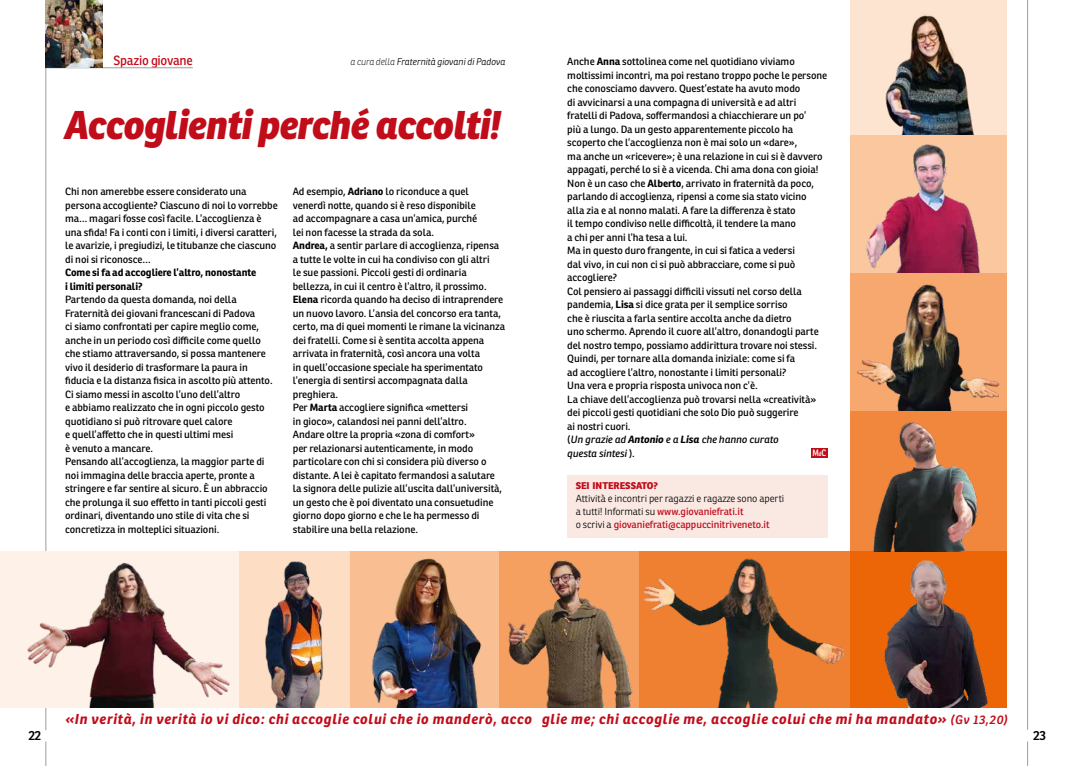
<style>
.page{position:relative;width:1072px;height:766px;background:#fff}
.page>*{position:absolute;margin:0;border:0;box-sizing:border-box;transform-origin:0 0}
.t1{font:italic 800 39px "Ronnia";letter-spacing:-.02em;color:#c10c1a}
.t2{font:italic 700 14px "Ronnia";letter-spacing:.045em;color:#c10c1a}
.t3{font:13px "Ronnia";letter-spacing:-.025em;color:#c10c1a}
.t4{font:600 13px "Ronnia";color:#000}
.t5{font:10.2px/13.5px "Ronnia";letter-spacing:-.005em;color:#000}
.t6{font:700 10.2px/13.5px "Ronnia";letter-spacing:-.005em;color:#000}
.t7{font:300 10px/13px "Ronnia";letter-spacing:-.005em;color:#000}
.t8{font:italic 300 9.5px "Ronnia";letter-spacing:-.015em;color:#000}
.t9{font:800 9.5px "Ronnia";letter-spacing:-.005em;color:#c10c1a}
.t10{font:600 9px "Ronnia";color:#fff;scale:.89 1}
.s1{font-weight:100}
.s2{font-weight:700}
.s3{font-style:italic}
.s4{font-weight:700;font-style:italic}
.s5{font-size:6.3px}
.s6{font-weight:400;color:#c10c1a}
.s7{font-weight:600;font-size:12.2px}
</style>
<div class="page">
<div style="left:850px;top:135px;width:156px;height:138px;background:#fac79f"></div>
<img style="left:865px;top:144px;width:115px;height:129px">
<img style="left:850px;top:0;width:156px;height:135px">
<div style="left:811px;top:449px;width:16px;height:9px;background:#c10c1a"></div>
<svg style="left:1027px;top:741px;width:1px;height:24px"></svg>
<hr style="left:1027px;top:0;width:1px;height:729px;background:#9d9d9c">
<hr style="left:46px;top:67px;width:1px;height:663px;background:#9d9d9c">
<svg style="left:46px;top:741px;width:1px;height:24px"></svg>
<hr style="left:46px;top:67px;width:147px;height:1px;background:#9d9d9c">
<div style="left:567px;top:475px;width:261px;height:63px;background:#fae9e3"></div>
<img style="left:45px;top:0;width:57px;height:68px">
<div style="left:850px;top:273px;width:156px;height:151px;background:#f6a86e"></div>
<img style="left:857px;top:284px;width:143px;height:127px">
<img style="left:349px;top:551px;width:150px;height:156px">
<img style="left:239px;top:551px;width:110px;height:156px">
<div style="left:499px;top:551px;width:141px;height:156px;background:#f5a061"></div>
<img style="left:508px;top:560px;width:125px;height:147px">
<img style="left:850px;top:551px;width:156px;height:156px">
<div style="left:850px;top:411px;width:156px;height:140px;background:#f1873d"></div>
<img style="left:873px;top:422px;width:105px;height:129px">
<div style="left:639px;top:551px;width:211px;height:156px;background:#f08031"></div>
<img style="left:643px;top:558px;width:202px;height:149px">
<div style="left:0;top:551px;width:239px;height:156px;background:#fef1e8"></div>
<img style="left:27px;top:562px;width:203px;height:145px">
<p class="t3" style="left:114px;top:53px;width:81px">Spazio giovane</p>
<p class="t8" style="left:350px;top:56px;width:157px"><span class="s1">a cura della</span> Fraternità giovani di Padova</p>
<h1 class="t1" style="left:65px;top:99px;width:437px">Accoglienti perché accolti!</h1>
<p class="t5" style="left:65px;top:185px;width:214px">Chi non amerebbe essere considerato una persona accogliente? Ciascuno di noi lo vorrebbe ma… magari fosse così facile. L’accoglienza è una sfida! Fa i conti con i limiti, i diversi caratteri, le avarizie, i pregiudizi, le titubanze che ciascuno di noi si riconosce…</p>
<p class="t6" style="left:65px;top:266px;width:192px">Come si fa ad accogliere l’altro, nonostante i limiti personali?</p>
<p class="t5" style="left:65px;top:293px;width:209px">Partendo da questa domanda, noi della Fraternità dei giovani francescani di Padova<br>ci siamo confrontati per capire meglio come, anche in un periodo così difficile come quello che stiamo attraversando, si possa mantenere vivo il desiderio di trasformare la paura in fiducia e la distanza fisica in ascolto più attento.<br>Ci siamo messi in ascolto l’uno dell’altro<br>e abbiamo realizzato che in ogni piccolo gesto quotidiano si può ritrovare quel calore<br>e quell’affetto che in questi ultimi mesi<br>è venuto a mancare.<br>Pensando all’accoglienza, la maggior parte di noi immagina delle braccia aperte, pronte a stringere e far sentire al sicuro. È un abbraccio che prolunga il suo effetto in tanti piccoli gesti ordinari, diventando uno stile di vita che si concretizza in molteplici situazioni.</p>
<p class="t5" style="left:293px;top:185px;width:214px">Ad esempio, <span class="s2">Adriano</span> lo riconduce a quel<br>venerdì notte, quando si è reso disponibile<br>ad accompagnare a casa un’amica, purché<br>lei non facesse la strada da sola.<br><span class="s2">Andrea,</span> a sentir parlare di accoglienza, ripensa a tutte le volte in cui ha condiviso con gli altri<br>le sue passioni. Piccoli gesti di ordinaria bellezza, in cui il centro è l’altro, il prossimo.<br><span class="s2">Elena</span> ricorda quando ha deciso di intraprendere un nuovo lavoro. L’ansia del concorso era tanta, certo, ma di quei momenti le rimane la vicinanza dei fratelli. Come si è sentita accolta appena arrivata in fraternità, così ancora una volta<br>in quell’occasione speciale ha sperimentato l’energia di sentirsi accompagnata dalla preghiera.<br>Per <span class="s2">Marta</span> accogliere significa «mettersi<br>in gioco», calandosi nei panni dell’altro.<br>Andare oltre la propria «zona di comfort»<br>per relazionarsi autenticamente, in modo particolare con chi si considera più diverso o distante. A lei è capitato fermandosi a salutare la signora delle pulizie all’uscita dall’università, un gesto che è poi diventato una consuetudine giorno dopo giorno e che le ha permesso di stabilire una bella relazione.</p>
<p class="t5" style="left:567px;top:55px;width:261px">Anche <span class="s2">Anna</span> sottolinea come nel quotidiano viviamo moltissimi incontri, ma poi restano troppo poche le persone che conosciamo davvero. Quest’estate ha avuto modo<br>di avvicinarsi a una compagna di università e ad altri fratelli di Padova, soffermandosi a chiacchierare un po’<br>più a lungo. Da un gesto apparentemente piccolo ha scoperto che l’accoglienza non è mai solo un «dare»,<br>ma anche un «ricevere»; è una relazione in cui si è davvero appagati, perché lo si è a vicenda. Chi ama dona con gioia!<br>Non è un caso che <span class="s2">Alberto</span>, arrivato in fraternità da poco, parlando di accoglienza, ripensi a come sia stato vicino<br>alla zia e al nonno malati. A fare la differenza è stato<br>il tempo condiviso nelle difficoltà, il tendere la mano<br>a chi per anni l’ha tesa a lui.<br>Ma in questo duro frangente, in cui si fatica a vedersi<br>dal vivo, in cui non ci si può abbracciare, come si può accogliere?<br>Col pensiero ai passaggi difficili vissuti nel corso della pandemia, <span class="s2">Lisa</span> si dice grata per il semplice sorriso<br>che è riuscita a farla sentire accolta anche da dietro<br>uno schermo. Aprendo il cuore all’altro, donandogli parte del nostro tempo, possiamo addirittura trovare noi stessi.<br>Quindi, per tornare alla domanda iniziale: come si fa<br>ad accogliere l’altro, nonostante i limiti personali?<br>Una vera e propria risposta univoca non c’è.<br>La chiave dell’accoglienza può trovarsi nella «creatività» dei piccoli gesti quotidiani che solo Dio può suggerire<br>ai nostri cuori.<br>(<span class="s3">Un grazie ad</span> <span class="s4">Antonio</span> <span class="s3">e a</span> <span class="s4">Lisa</span> <span class="s3">che hanno curato<br>questa sintesi</span> ).</p>
<p class="t10" style="left:812px;top:447px;width:17px">M<span class="s5">d</span>C</p>
<p class="t9" style="left:575px;top:479px;width:84px">SEI INTERESSATO?</p>
<p class="t7" style="left:575px;top:492px;width:210px">Attività e incontri per ragazzi e ragazze sono aperti a tutti! Informati su <span class="s6">www.giovaniefrati.it<br></span>o scrivi a <span class="s6">giovaniefrati@cappuccinitriveneto.it</span></p>
<p class="t4" style="left:29px;top:726px;width:14px">22</p>
<h2 class="t2" style="left:65px;top:709px;width:944px">«In verità, in verità io vi dico: chi accoglie colui che io manderò, acco glie me; chi accoglie me, accoglie colui che mi ha mandato» <span class="s7">(Gv 13,20)</span></h2>
<p class="t4" style="left:1033px;top:726px;width:14px">23</p>
</div>
